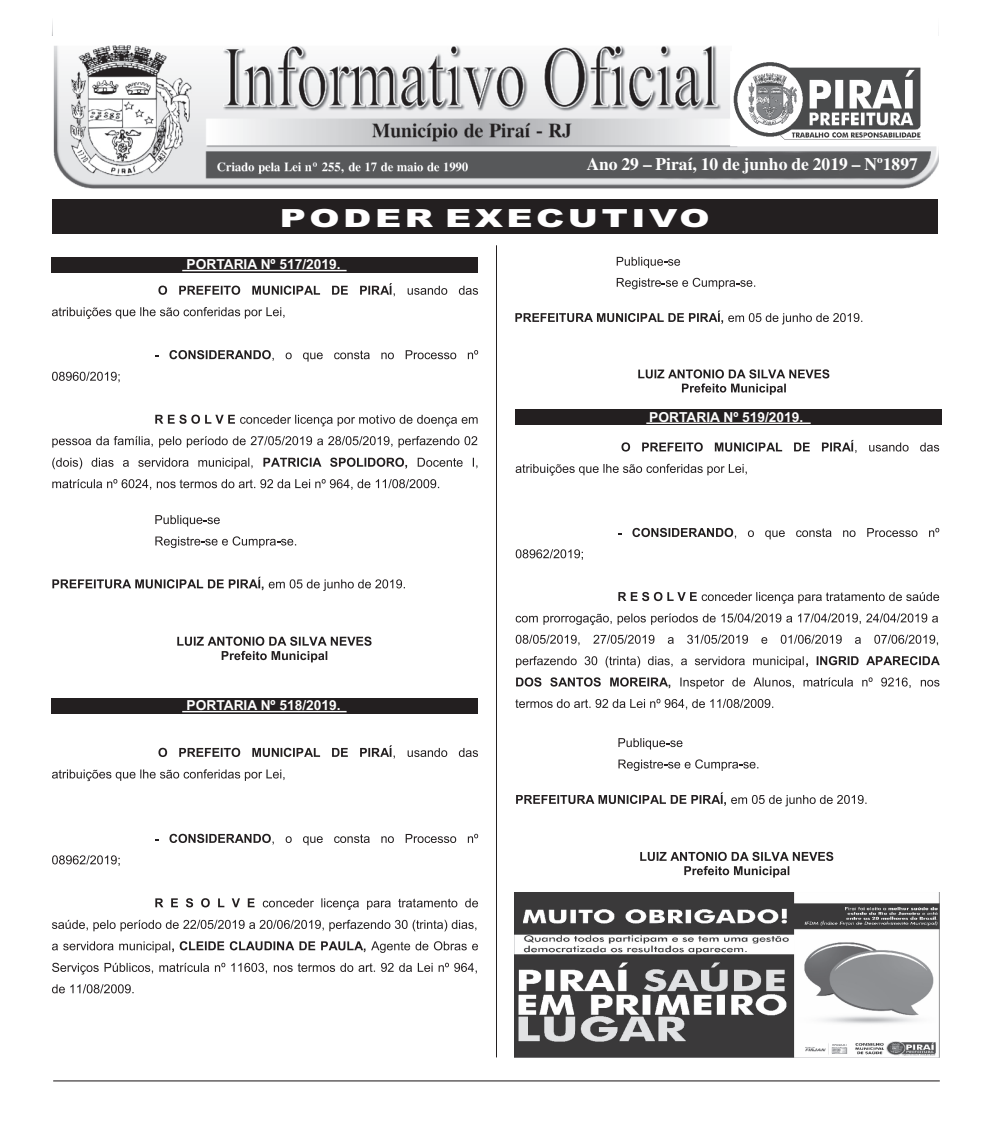
<style>
.page{position:relative;width:993px;height:1127px;background:#fff}
.page>*{position:absolute;margin:0;border:0;box-sizing:border-box;transform-origin:0 0}
.t1{font:900 25px "Arial";letter-spacing:.095em;color:#fff;scale:1.45 1}
.t2{font:700 17.5px "Times";color:#fff}
.t3{font:700 13.75px "Arial";color:#fff}
</style>
<div class="page">
<img style="left:53px;top:45px;width:885px;height:144px">
<div style="left:732px;top:41px;width:207px;height:103px;background:#fff"></div>
<hr style="left:496px;top:245px;width:1px;height:812px;background:#231f20">
<img style="left:731px;top:59px;width:190px;height:84px">
<div style="left:53px;top:200px;width:884px;height:34px;background:#231f20"></div>
<hr style="left:53px;top:1080px;width:886px;height:1px;background:#231f20">
<div style="left:51px;top:257px;width:426px;height:15px;background:#231f20"></div>
<hr style="left:182px;top:270px;width:164px;height:1px;background:#fff">
<svg style="left:158px;top:283px;width:320px;height:13px"></svg>
<svg style="left:52px;top:307px;width:232px;height:12px"></svg>
<svg style="left:169px;top:350px;width:309px;height:12px"></svg>
<svg style="left:52px;top:372px;width:68px;height:10px"></svg>
<svg style="left:155px;top:415px;width:322px;height:11px"></svg>
<svg style="left:52px;top:436px;width:101px;height:12px"></svg>
<svg style="left:159px;top:436px;width:318px;height:12px"></svg>
<svg style="left:52px;top:458px;width:200px;height:11px"></svg>
<svg style="left:263px;top:458px;width:144px;height:11px"></svg>
<svg style="left:417px;top:458px;width:60px;height:10px"></svg>
<svg style="left:52px;top:479px;width:99px;height:11px"></svg>
<svg style="left:157px;top:479px;width:282px;height:11px"></svg>
<svg style="left:155px;top:515px;width:65px;height:11px"></svg>
<svg style="left:155px;top:536px;width:141px;height:12px"></svg>
<svg style="left:52px;top:577px;width:211px;height:13px"></svg>
<svg style="left:269px;top:579px;width:136px;height:12px"></svg>
<svg style="left:177px;top:636px;width:194px;height:26px"></svg>
<div style="left:51px;top:698px;width:426px;height:15px;background:#231f20"></div>
<hr style="left:182px;top:711px;width:164px;height:1px;background:#fff">
<svg style="left:158px;top:745px;width:320px;height:13px"></svg>
<svg style="left:52px;top:769px;width:232px;height:12px"></svg>
<svg style="left:169px;top:834px;width:309px;height:11px"></svg>
<svg style="left:52px;top:855px;width:68px;height:11px"></svg>
<svg style="left:155px;top:898px;width:99px;height:9px"></svg>
<svg style="left:263px;top:898px;width:215px;height:12px"></svg>
<svg style="left:52px;top:920px;width:424px;height:11px"></svg>
<svg style="left:52px;top:941px;width:313px;height:12px"></svg>
<svg style="left:371px;top:941px;width:107px;height:12px"></svg>
<svg style="left:52px;top:963px;width:215px;height:11px"></svg>
<svg style="left:274px;top:963px;width:202px;height:9px"></svg>
<svg style="left:52px;top:984px;width:82px;height:9px"></svg>
<svg style="left:616px;top:257px;width:63px;height:11px"></svg>
<svg style="left:616px;top:278px;width:139px;height:11px"></svg>
<svg style="left:515px;top:310px;width:207px;height:14px"></svg>
<svg style="left:728px;top:313px;width:134px;height:11px"></svg>
<svg style="left:638px;top:369px;width:191px;height:26px"></svg>
<div style="left:515px;top:409px;width:426px;height:16px;background:#231f20"></div>
<hr style="left:646px;top:422px;width:164px;height:2px;background:#fff">
<svg style="left:621px;top:440px;width:317px;height:13px"></svg>
<svg style="left:515px;top:464px;width:231px;height:11px"></svg>
<svg style="left:632px;top:528px;width:306px;height:11px"></svg>
<svg style="left:515px;top:549px;width:67px;height:11px"></svg>
<svg style="left:618px;top:592px;width:320px;height:12px"></svg>
<svg style="left:515px;top:613px;width:422px;height:12px"></svg>
<svg style="left:515px;top:635px;width:422px;height:10px"></svg>
<svg style="left:516px;top:656px;width:423px;height:12px"></svg>
<svg style="left:516px;top:677px;width:154px;height:11px"></svg>
<svg style="left:680px;top:677px;width:230px;height:12px"></svg>
<svg style="left:920px;top:680px;width:19px;height:6px"></svg>
<svg style="left:515px;top:699px;width:258px;height:10px"></svg>
<svg style="left:618px;top:738px;width:64px;height:11px"></svg>
<svg style="left:618px;top:759px;width:140px;height:12px"></svg>
<svg style="left:516px;top:792px;width:350px;height:14px"></svg>
<svg style="left:640px;top:852px;width:193px;height:25px"></svg>
<img style="left:514px;top:893px;width:425px;height:164px">
<p class="t2" style="left:586px;top:158px;width:333px">Ano 29 – Piraí, 10 de junho de 2019 – Nº1897</p>
<h1 class="t1" style="left:280px;top:209px;width:298px">PODER EXECUTIVO</h1>
<p class="t3" style="left:186px;top:259px;width:156px">PORTARIA Nº 517/2019.</p>
<p class="t3" style="left:186px;top:700px;width:156px">PORTARIA Nº 518/2019.</p>
<p class="t3" style="left:649px;top:412px;width:156px">PORTARIA Nº 519/2019.</p>
</div>
